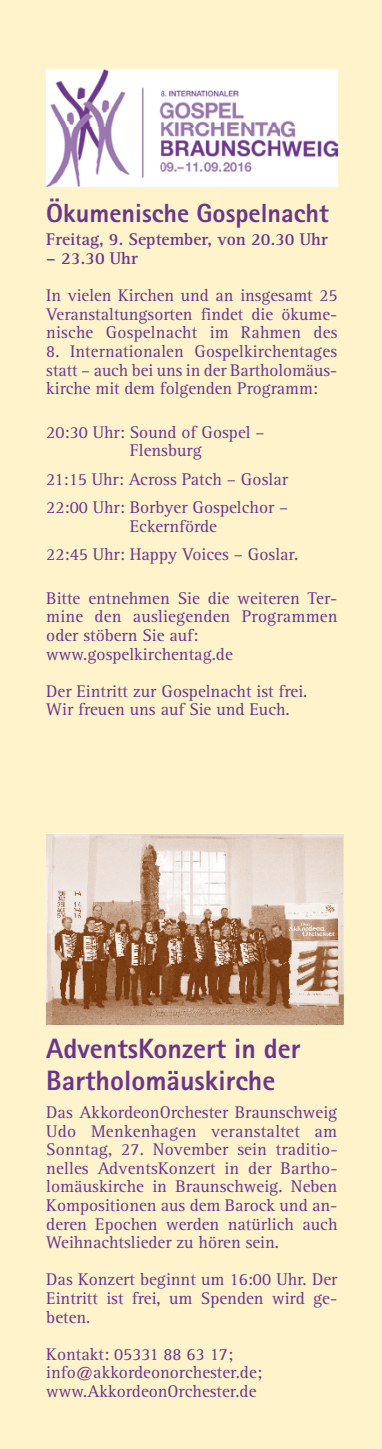
<style>
.page{position:relative;width:382px;height:1449px;background:#fff3cc}
.page>*{position:absolute;margin:0;border:0;box-sizing:border-box;transform-origin:0 0}
.t1{font:800 28px/31.5px "Rotis Sans Serif";color:#6b368a}
.t2{font:800 26.25px "Rotis Sans Serif";color:#6b368a}
.t3{font:17.5px/18.6px "Rotis Serif";color:#6b368a}
.t4{font:700 17.5px "Rotis Serif";color:#6b368a}
</style>
<div class="page">
<img style="left:46px;top:833px;width:298px;height:192px">
<img style="left:46px;top:69px;width:117px;height:117px">
<img style="left:163px;top:69px;width:174px;height:117px">
<h2 class="t2" style="left:46px;top:196px;width:284px">Ökumenische Gospelnacht</h2>
<p class="t4" style="left:46px;top:229px;width:283px">Freitag, 9. September, von 20.30 Uhr</p>
<p class="t4" style="left:46px;top:248px;width:93px">– 23.30 Uhr</p>
<p class="t3" style="left:46px;top:287px;width:293px;text-align:justify">In vielen Kirchen und an insgesamt 25<br>Veranstaltungsorten findet die ökume&shy;nische Gospelnacht im Rahmen des</p>
<p class="t3" style="left:46px;top:342px;width:293px;text-align:justify">8. Internationalen Gospelkirchentages statt – auch bei uns in der Bartholomäus&shy;kirche mit dem folgenden Programm:</p>
<p class="t3" style="left:130px;top:423px;width:136px;text-indent:-84px">20:30 Uhr: Sound of Gospel –<br>Flensburg</p>
<p class="t3" style="left:46px;top:465px;width:243px;line-height:28.5px">21:15 Uhr: Across Patch – Goslar<br>22:00 Uhr: Borbyer Gospelchor –</p>
<p class="t3" style="left:46px;top:512px;width:254px;line-height:28.5px;text-align:center">Eckernförde<br>22:45 Uhr: Happy Voices – Goslar.</p>
<p class="t3" style="left:46px;top:589px;width:293px">Bitte entnehmen Sie die weiteren Ter&shy;mine den ausliegenden Program men oder stöbern Sie auf: www.gospelkirchentag.de</p>
<p class="t3" style="left:46px;top:682px;width:263px">Der Eintritt zur Gospelnacht ist frei.<br>Wir freuen uns auf Sie und Euch.</p>
<h1 class="t1" style="left:46px;top:1032px;width:256px">AdventsKonzert in der<br>Bartholomäuskirche</h1>
<p class="t3" style="left:46px;top:1103px;width:293px;text-align:justify">Das AkkordeonOrchester Braunschweig Udo Menkenhagen veranstaltet am Sonntag, 27. November sein traditio&shy;nelles AdventsKonzert in der Bartho&shy;lomäuskirche in Braunschweig. Neben Kompositionen aus dem Barock und an&shy;deren Epochen werden natürlich auch Weihnachtslieder zu hören sein.</p>
<p class="t3" style="left:46px;top:1270px;width:293px;text-align:justify">Das Konzert beginnt um 16:00 Uhr. Der Eintritt ist frei, um Spenden wird ge&shy;beten.</p>
<p class="t3" style="left:46px;top:1345px;width:217px">Kontakt: 05331 88 63 17; info@akkordeonorchester.de; www.AkkordeonOrchester.de</p>
</div>
